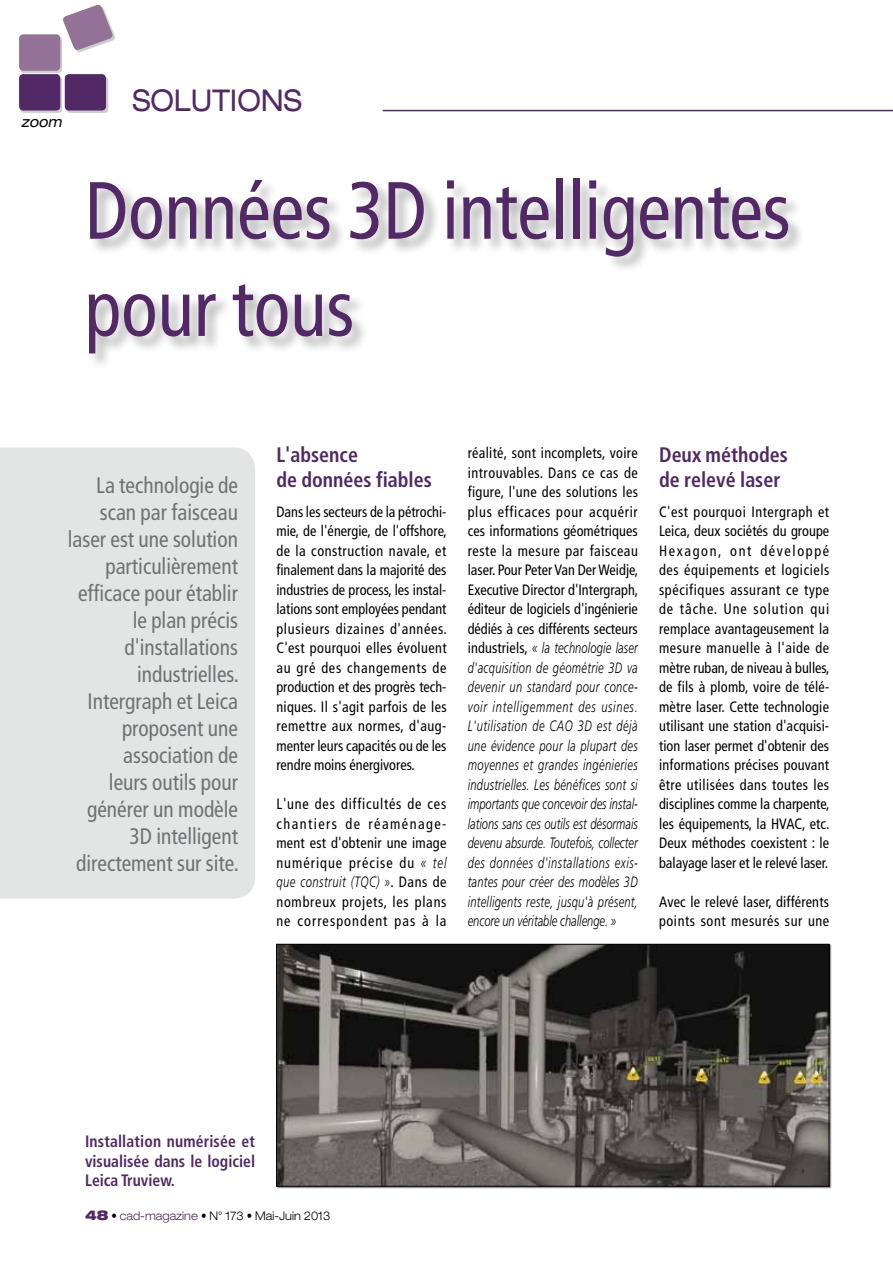
<style>
.page{position:relative;width:893px;height:1263px;background:#fff}
.page>*{position:absolute;margin:0;border:0;box-sizing:border-box;transform-origin:0 0}
.t1{font:condensed 81px/97.2px "Frutiger";color:#532867;scale:.93 1}
.t2{font:expanded 30px "Helvetica Neue";color:#532867;scale:.9 1}
.t3{font:condensed 22.5px/27px "Frutiger";color:#707172;text-align:right;scale:.95 1}
.t4{font:700 condensed 21px/25.2px "Frutiger";color:#532867;scale:.95 1}
.t5{font:700 condensed 16.5px/19.8px "Frutiger";color:#532867;text-align:justify;scale:.95 1}
.t6{font:condensed 15px/19.5px "Frutiger";letter-spacing:.01em;color:#000;text-align:justify;scale:.95 1}
.t7{font:italic 300 15px/19.5px "Frutiger";color:#000;text-align:justify;scale:.74 1}
.t8{font:italic expanded 15px "Helvetica Neue";color:#000;scale:.9 1}
.t9{font:300 expanded 12px "Helvetica Neue";color:#000;scale:.9 1}
.s1{font-weight:300;font-style:italic;font-stretch:normal}
.s2{font-weight:400;font-style:normal;font-stretch:condensed}
.s3{font-weight:900;font-size:13.5px;color:#532867}
.s4{color:#532867}
</style>
<div class="page">
<div style="left:21px;top:7px;width:94px;height:106px;background:#000;opacity:.2"></div>
<div style="left:20px;top:35px;width:40px;height:35px;background:#947298;border-radius:3px"></div>
<div style="left:19px;top:34px;width:41px;height:37px;border:1px solid #947298;border-radius:3px"></div>
<div style="left:20px;top:75px;width:40px;height:35px;background:#532867;border-radius:3px"></div>
<div style="left:19px;top:74px;width:41px;height:37px;border:1px solid #532867;border-radius:3px"></div>
<div style="left:65px;top:75px;width:40px;height:35px;background:#532867;border-radius:3px"></div>
<div style="left:65px;top:74px;width:41px;height:37px;border:1px solid #532867;border-radius:3px"></div>
<svg style="left:61px;top:4px;width:54px;height:49px"></svg>
<hr style="left:383px;top:110px;width:510px;height:1px;background:#532867">
<div style="left:88px;top:177px;width:717px;height:193px;background:#000;opacity:.3"></div>
<div style="left:0;top:447px;width:255px;height:452px;background:#e3e4e4"></div>
<img style="left:278px;top:946px;width:549px;height:238px">
<div style="left:276px;top:944px;width:553px;height:242px;border:1px solid #000"></div>
<p class="t8" style="left:21px;top:113px;width:46px">zoom</p>
<h2 class="t2" style="left:132px;top:82px;width:190px">SOLUTIONS</h2>
<h1 class="t1" style="left:85px;top:163px;width:760px">Données 3D intelligentes pour tous</h1>
<p class="t3" style="left:68px;top:471px;width:181px">La technologie de scan par faisceau laser est une solution particulièrement efficace pour établir le plan précis d'installations industrielles.<br>Intergraph et Leica proposent une association de<br>leurs outils pour générer un modèle<br>3D intelligent directement sur site.</p>
<h3 class="t4" style="left:276px;top:442px;width:165px">L'absence<br>de données fiables</h3>
<p class="t6" style="left:276px;top:502px;width:181px">Dans les secteurs de la pétrochi&shy;mie, de l'énergie, de l'offshore, de la construction navale, et finalement dans la majorité des industries de process, les instal&shy;lations sont employées pendant plusieurs dizaines d'années.<br>C'est pourquoi elles évoluent au gré des changements de production et des progrès tech&shy;niques. Il s'agit parfois de les remettre aux normes, d'aug&shy;menter leurs capacités ou de les rendre moins énergivores.</p>
<p class="t6" style="left:276px;top:794px;width:181px">L'une des difficultés de ces chantiers de réaménage&shy;ment est d'obtenir une image numérique précise du <span class="s1">« tel que construit (TQC) »</span>. Dans de nombreux projets, les plans ne correspondent pas à la</p>
<p class="t7" style="left:468px;top:443px;width:232px"><span class="s2">réalité, sont incomplets, voire introuvables. Dans ce cas de figure, l'une des solutions les plus efficaces pour acquérir ces informations géométriques reste la mesure par faisceau laser. Pour Peter Van Der Weidje, Executive Director d'Intergraph, éditeur de logiciels d'ingénierie dédiés à ces différents secteurs industriels,</span> « la technologie laser d'acquisition de géométrie 3D va devenir un standard pour conce&shy;voir intelligemment des usines.<br>L'utilisation de CAO 3D est déjà une évidence pour la plupart des moyennes et grandes ingénieries industrielles. Les bénéfices sont si importants que concevoir des instal&shy;lations sans ces outils est désormais devenu absurde. Toutefois, collecter des données d'installations exis&shy;tantes pour créer des modèles 3D intelligents reste, jusqu'à présent, encore un véritable challenge. »</p>
<h3 class="t4" style="left:659px;top:442px;width:137px">Deux méthodes de relevé laser</h3>
<p class="t6" style="left:659px;top:502px;width:181px">C'est pourquoi Intergraph et Leica, deux sociétés du groupe Hexagon, ont développé des équipements et logiciels spécifiques assurant ce type de tâche. Une solution qui remplace avantageusement la mesure manuelle à l'aide de mètre ruban, de niveau à bulles, de fils à plomb, voire de télé&shy;mètre laser. Cette technologie utilisant une station d'acquisi&shy;tion laser permet d'obtenir des informations précises pouvant être utilisées dans toutes les disciplines comme la charpente, les équipements, la HVAC, etc.<br>Deux méthodes coexistent : le balayage laser et le relevé laser.</p>
<p class="t6" style="left:659px;top:892px;width:181px">Avec le relevé laser, différents points sont mesurés sur une</p>
<p class="t5" style="left:85px;top:1131px;width:181px">Installation numérisée et visualisée dans le logiciel Leica Truview.</p>
<p class="t9" style="left:85px;top:1209px;width:274px"><span class="s3">48</span> • <span class="s4">cad-magazine</span> • N° 173 • Mai-Juin 2013</p>
</div>
